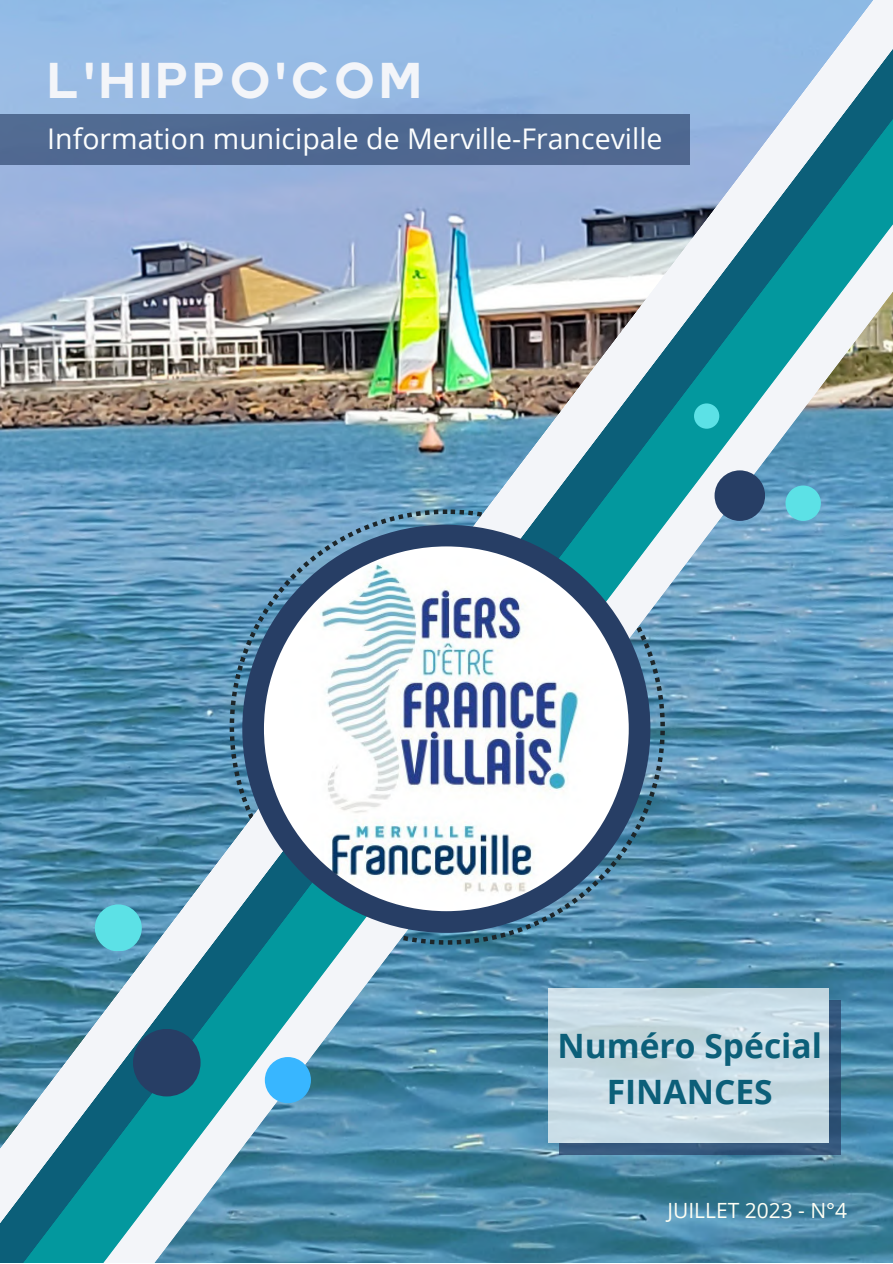
<style>
.page{position:relative;width:893px;height:1264px;background:#fff}
.page>*{position:absolute;margin:0;border:0;box-sizing:border-box;transform-origin:0 0}
.t1{font:49.2px "Colette";letter-spacing:.065em;color:#f3f5f9}
.t2{font:700 33.6px/46px "Open Sans";color:#0c5f79;text-align:center}
.t3{font:28.5px "Open Sans";color:#fcfefe}
.t4{font:21px "Open Sans";color:#fffff4}
</style>
<div class="page">
<img style="left:0;top:0;width:892px;height:1262px">
<div style="left:242px;top:525px;width:408px;height:407px;background:#273e65;border-radius:50%"></div>
<div style="left:95px;top:904px;width:47px;height:47px;background:#5ce1e6;border-radius:50%"></div>
<div style="left:265px;top:1057px;width:46px;height:46px;background:#38b6ff;border-radius:50%"></div>
<div style="left:133px;top:1028px;width:67px;height:68px;background:#273e65;border-radius:50%"></div>
<img style="left:264px;top:546px;width:364px;height:365px;border-radius:50%">
<div style="left:694px;top:403px;width:25px;height:26px;background:#5ce1e6;border-radius:50%"></div>
<div style="left:785px;top:485px;width:35px;height:36px;background:#5ce1e6;border-radius:50%"></div>
<div style="left:714px;top:470px;width:51px;height:51px;background:#273e65;border-radius:50%"></div>
<div style="left:0;top:114px;width:689px;height:50px;background:#4f6891"></div>
<div style="left:559px;top:1142px;width:269px;height:12px;background:#375a7f"></div>
<div style="left:828px;top:1142px;width:12px;height:12px;background:#36597e"></div>
<svg style="left:548px;top:999px;width:11px;height:143px;background:#c8dbe5"></svg>
<svg style="left:559px;top:999px;width:269px;height:143px;background:#c9dce5"></svg>
<div style="left:828px;top:999px;width:12px;height:143px;background:#31547a"></div>
<div style="left:548px;top:988px;width:11px;height:11px;background:#d0e2ec"></div>
<div style="left:559px;top:988px;width:269px;height:11px;background:#c5d9e3"></div>
<p class="t1" style="left:47px;top:49px;width:376px">L'HIPPO'COM</p>
<p class="t3" style="left:47px;top:118px;width:616px">Information municipale de Merville-Franceville</p>
<p class="t2" style="left:557px;top:1022px;width:266px">Numéro Spécial<br>FINANCES</p>
<p class="t4" style="left:667px;top:1195px;width:181px">JUILLET 2023 - N°4</p>
</div>
